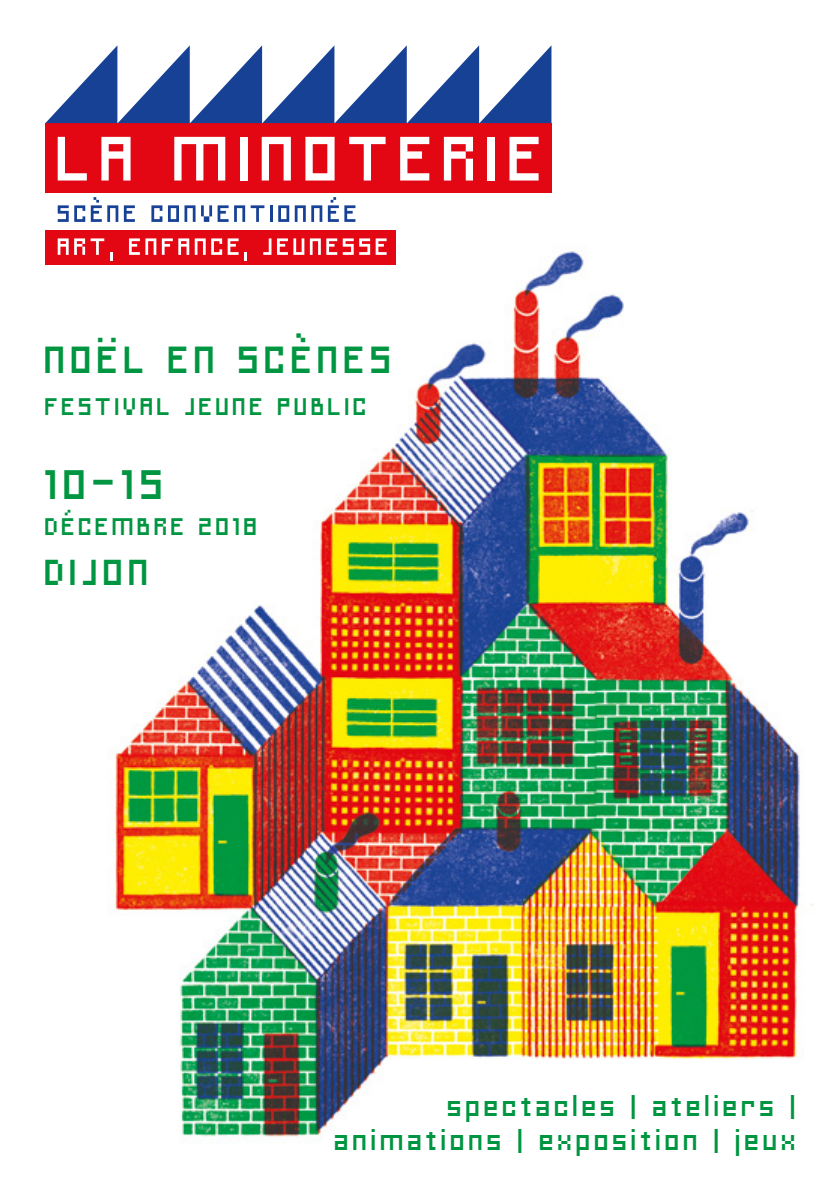
<style>
.page{position:relative;width:840px;height:1191px;background:#fff}
.page>*{position:absolute;margin:0;border:0;box-sizing:border-box;transform-origin:0 0}
.t1{font:48px "Charriot Deluxe";color:#009641}
.t2{font:44px "Charriot Deluxe";color:#009641}
.t3{font:42px "Charriot Deluxe";color:#009641}
.t4{font:30px/34px "Charriot Deluxe";letter-spacing:.01em;color:#009641;text-align:right}
.t5{font:28px "Charriot Deluxe";color:#009641}
</style>
<div class="page">
<img style="left:112px;top:251px;width:701px;height:891px">
<div style="left:45px;top:123px;width:506px;height:69px;background:#e30613"></div>
<div style="left:45px;top:230px;width:351px;height:35px;background:#e30613"></div>
<svg style="left:58px;top:137px;width:29px;height:43px"></svg>
<svg style="left:101px;top:137px;width:29px;height:43px"></svg>
<svg style="left:174px;top:137px;width:51px;height:43px"></svg>
<div style="left:240px;top:137px;width:7px;height:43px;background:#fff"></div>
<svg style="left:261px;top:137px;width:30px;height:43px"></svg>
<svg style="left:305px;top:137px;width:29px;height:43px"></svg>
<svg style="left:349px;top:137px;width:36px;height:43px"></svg>
<svg style="left:400px;top:137px;width:29px;height:43px"></svg>
<svg style="left:443px;top:137px;width:30px;height:43px"></svg>
<div style="left:487px;top:137px;width:7px;height:43px;background:#fff"></div>
<svg style="left:509px;top:137px;width:29px;height:43px"></svg>
<svg style="left:58px;top:205px;width:27px;height:17px"></svg>
<svg style="left:91px;top:197px;width:27px;height:25px"></svg>
<svg style="left:124px;top:205px;width:11px;height:17px"></svg>
<svg style="left:151px;top:205px;width:11px;height:17px"></svg>
<svg style="left:168px;top:205px;width:27px;height:17px"></svg>
<svg style="left:201px;top:205px;width:27px;height:17px"></svg>
<svg style="left:234px;top:205px;width:30px;height:17px"></svg>
<svg style="left:270px;top:205px;width:2px;height:17px"></svg>
<svg style="left:278px;top:205px;width:27px;height:17px"></svg>
<svg style="left:311px;top:197px;width:44px;height:25px"></svg>
<svg style="left:58px;top:238px;width:46px;height:17px"></svg>
<svg style="left:110px;top:252px;width:2px;height:8px"></svg>
<svg style="left:129px;top:238px;width:27px;height:17px"></svg>
<svg style="left:162px;top:238px;width:27px;height:17px"></svg>
<svg style="left:195px;top:238px;width:10px;height:17px"></svg>
<svg style="left:211px;top:238px;width:27px;height:17px"></svg>
<svg style="left:244px;top:252px;width:3px;height:8px"></svg>
<svg style="left:263px;top:238px;width:8px;height:17px"></svg>
<svg style="left:277px;top:238px;width:27px;height:17px"></svg>
<svg style="left:310px;top:238px;width:10px;height:17px"></svg>
<svg style="left:326px;top:238px;width:27px;height:17px"></svg>
<svg style="left:359px;top:238px;width:27px;height:17px"></svg>
<svg style="left:45px;top:45px;width:506px;height:78px"></svg>
<h2 class="t2" style="left:45px;top:316px;width:353px">NOËL EN SCÈNES</h2>
<p class="t5" style="left:45px;top:379px;width:326px">FESTIVAL JEUNE PUBLIC</p>
<h1 class="t1" style="left:45px;top:437px;width:126px">10-15</h1>
<p class="t5" style="left:45px;top:499px;width:217px">DÉCEMBRE 2018</p>
<h3 class="t3" style="left:45px;top:531px;width:111px">DIJON</h3>
<p class="t4" style="left:335px;top:1082px;width:466px">spectacles | ateliers | animations | exposition | jeux</p>
</div>
